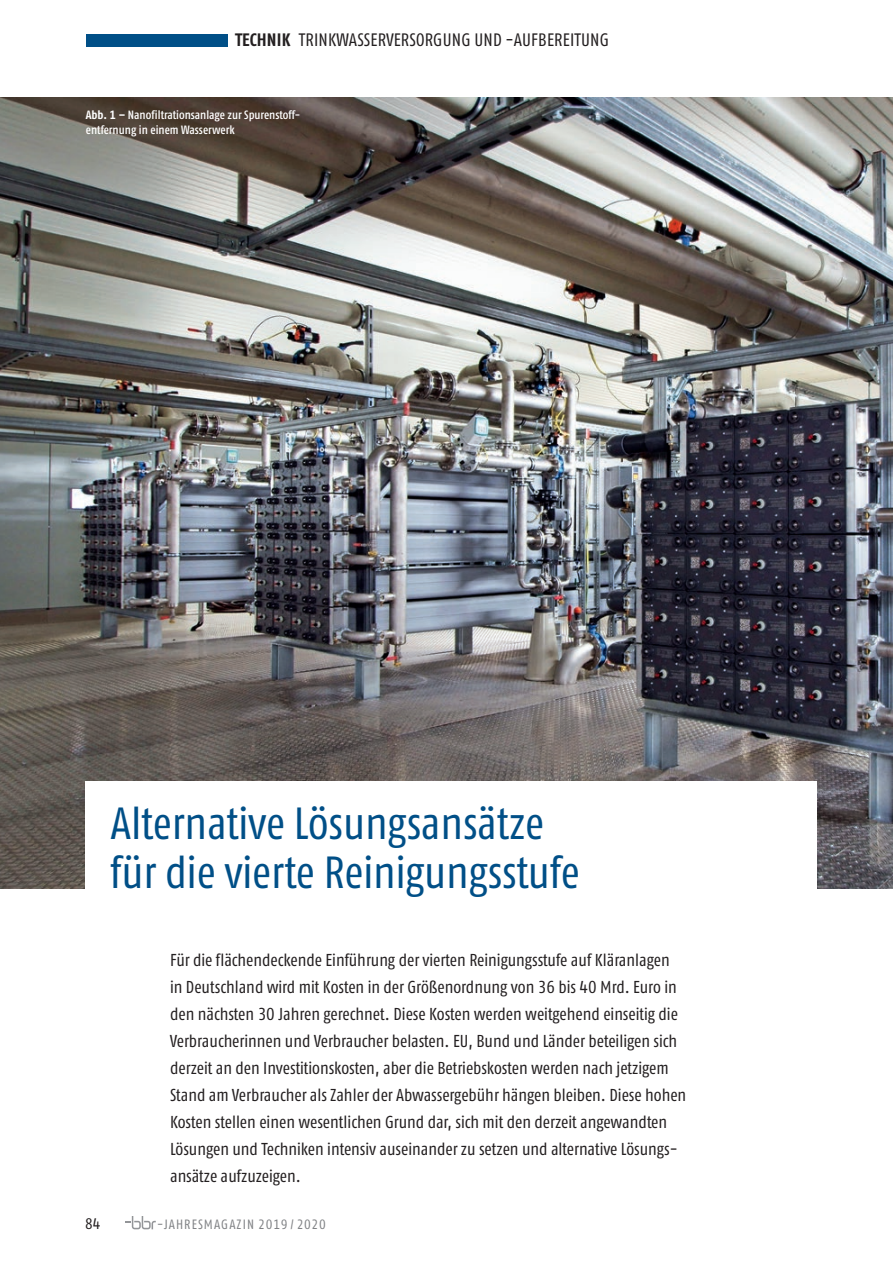
<style>
.page{position:relative;width:893px;height:1263px;background:#fff}
.page>*{position:absolute;margin:0;border:0;box-sizing:border-box;transform-origin:0 0}
.t1{font:condensed 45px/49.5px "Fago OT";letter-spacing:-.005em;color:#004f87}
.t2{font:condensed 18px "Fago OT";letter-spacing:.01em;color:#231f20}
.t3{font:condensed 17.25px/27px "Fago OT";color:#231f20}
.t4{font:condensed 15.3px "Fago OT";color:#231f20}
.t5{font:condensed 13.5px "Fago OT";letter-spacing:.075em;color:#808285}
.t6{font:500 condensed 12px/15px "Fago OT";color:#fff}
.s1{font-weight:700}
</style>
<div class="page">
<div style="left:86px;top:34px;width:141px;height:12px;background:#004f87"></div>
<svg style="left:125px;top:1216px;width:31px;height:13px"></svg>
<img style="left:0;top:98px;width:893px;height:791px">
<div style="left:85px;top:781px;width:731px;height:174px;background:#fff"></div>
<p class="t2" style="left:235px;top:29px;width:375px"><span class="s1">TECHNIK</span> TRINKWASSERVERSORGUNG UND -AUFBEREITUNG</p>
<p class="t6" style="left:86px;top:107px;width:216px"><span class="s1">Abb. 1 –</span> Nanofiltrationsanlage zur Spurenstoff&shy;entfernung in einem Wasserwerk</p>
<h1 class="t1" style="left:111px;top:798px;width:471px">Alternative Lösungsansätze für die vierte Reinigungsstufe</h1>
<p class="t3" style="left:170px;top:946px;width:518px">Für die flächendeckende Einführung der vierten Reinigungsstufe auf Kläranlagen in Deutschland wird mit Kosten in der Größenordnung von 36 bis 40 Mrd. Euro in den nächsten 30 Jahren gerechnet. Diese Kosten werden weitgehend einseitig die Verbraucherinnen und Verbraucher belasten. EU, Bund und Länder beteiligen sich derzeit an den Investitionskosten, aber die Betriebskosten werden nach jetzigem Stand am Verbraucher als Zahler der Abwassergebühr hängen bleiben. Diese hohen Kosten stellen einen wesentlichen Grund dar, sich mit den derzeit angewandten Lösungen und Techniken intensiv auseinander zu setzen und alternative Lösungs&shy;ansätze aufzuzeigen.</p>
<p class="t4" style="left:85px;top:1215px;width:17px">84</p>
<p class="t5" style="left:157px;top:1216px;width:170px">-JAHRESMAGAZIN 2019 / 2020</p>
</div>
